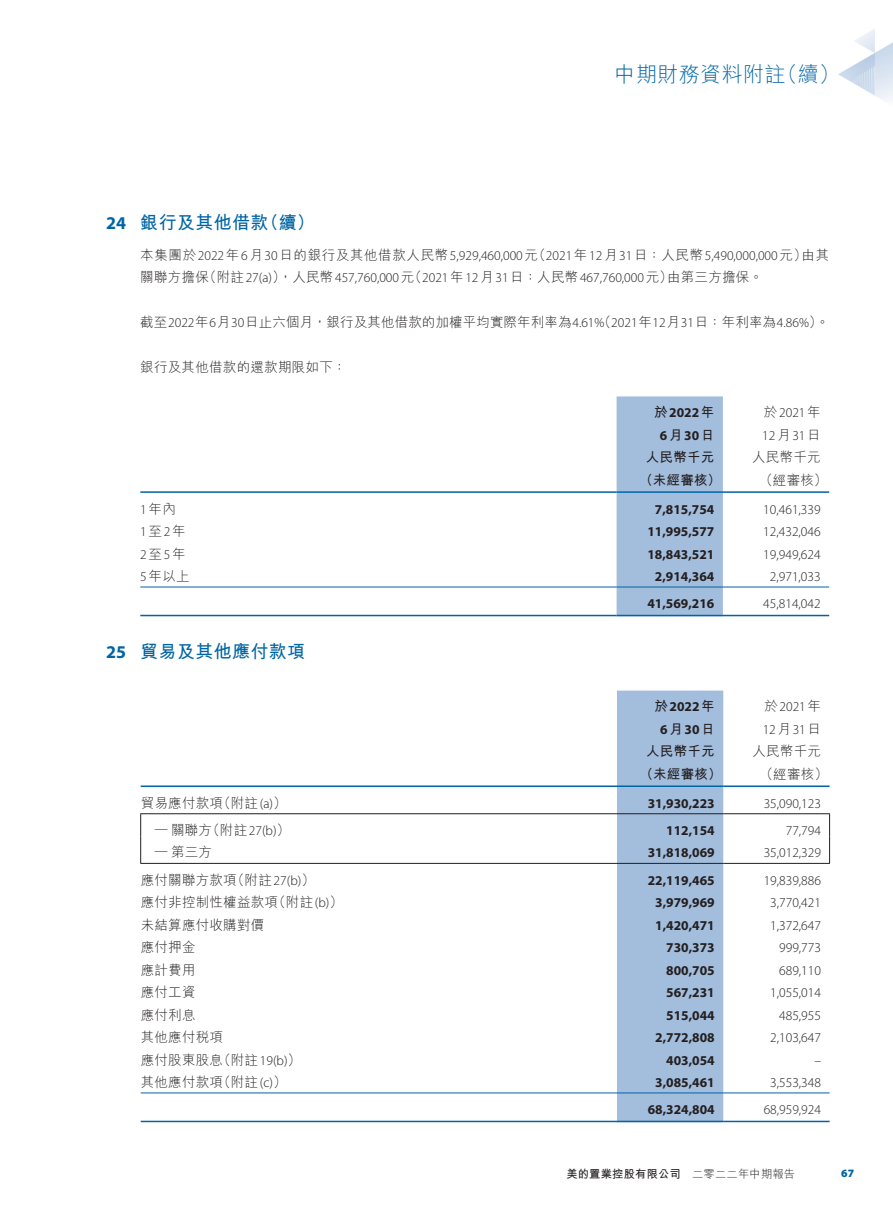
<style>
.page{position:relative;width:893px;height:1212px;background:#fff}
.page>*{position:absolute;margin:0;border:0;box-sizing:border-box;transform-origin:0 0}
.t1{font:300 21px "M Hei HK";letter-spacing:.02em;color:#0065a4}
._01_H1{font:700 18px "M Hei HK";letter-spacing:.02em;color:#0065a4}
._50_Table_txt{font:300 13.5px "Myriad Pro";color:#231f20}
._50_Table_txt-2{font:700 13.5px "Myriad Pro";color:#231f20}
._50_Table_txt-3{font:300 13.5px "M Hei HK";letter-spacing:.02em;color:#231f20}
._00_txt{font:300 13.5px/22.5px "Myriad Pro";color:#231f20}
._00_txt-2{font:300 13.5px "M Hei HK";letter-spacing:.01em;color:#231f20}
._50_Table_txt-4{font:700 13.5px "M Hei HK";letter-spacing:.02em;color:#231f20}
.t2{font:700 11.25px "M Hei HK";letter-spacing:.02em;color:#231f20}
.t3{font:900 11.25px "Myriad Pro";color:#0065a4}
.s1{font-family:"Myriad Pro"}
.s2{font-family:"M Hei HK"}
.s3{font-weight:300}
</style>
<div class="page">
<img style="left:838px;top:29px;width:55px;height:73px">
<div style="left:617px;top:396px;width:106px;height:219px;background:#a3bddd"></div>
<hr style="left:140px;top:491px;width:477px;height:2px;background:#0065a4">
<hr style="left:617px;top:491px;width:106px;height:2px;background:#0065a4">
<hr style="left:723px;top:491px;width:106px;height:2px;background:#0065a4">
<hr style="left:140px;top:587px;width:477px;height:1px;background:#0065a4">
<hr style="left:617px;top:587px;width:106px;height:1px;background:#0065a4">
<hr style="left:723px;top:587px;width:106px;height:1px;background:#0065a4">
<hr style="left:140px;top:615px;width:477px;height:1px;background:#0065a4">
<hr style="left:617px;top:615px;width:106px;height:1px;background:#0065a4">
<hr style="left:723px;top:615px;width:106px;height:1px;background:#0065a4">
<div style="left:617px;top:690px;width:106px;height:431px;background:#a3bddd"></div>
<hr style="left:140px;top:813px;width:477px;height:1px;background:#231f20">
<hr style="left:617px;top:813px;width:106px;height:1px;background:#231f20">
<hr style="left:723px;top:813px;width:107px;height:1px;background:#231f20">
<svg style="left:140px;top:814px;width:1px;height:49px"></svg>
<svg style="left:829px;top:814px;width:1px;height:49px"></svg>
<hr style="left:140px;top:863px;width:477px;height:1px;background:#231f20">
<hr style="left:617px;top:863px;width:106px;height:1px;background:#231f20">
<hr style="left:723px;top:863px;width:107px;height:1px;background:#231f20">
<hr style="left:141px;top:785px;width:476px;height:2px;background:#0065a4">
<hr style="left:617px;top:785px;width:106px;height:2px;background:#0065a4">
<hr style="left:723px;top:785px;width:106px;height:2px;background:#0065a4">
<hr style="left:141px;top:1092px;width:476px;height:1px;background:#0065a4">
<hr style="left:617px;top:1092px;width:106px;height:1px;background:#0065a4">
<hr style="left:723px;top:1092px;width:106px;height:1px;background:#0065a4">
<hr style="left:141px;top:1121px;width:476px;height:1px;background:#0065a4">
<hr style="left:617px;top:1121px;width:106px;height:1px;background:#0065a4">
<hr style="left:723px;top:1121px;width:106px;height:1px;background:#0065a4">
<h1 class="t1" style="left:614px;top:64px;width:227px">中期財務資料附註（續）</h1>
<p class="_01_H1" style="left:106px;top:209px;width:210px"><span class="s1">24</span> 銀行及其他借款（續）</p>
<p class="_00_txt" style="left:140px;top:244px;width:690px"><span class="s2">本集團於</span>2022<span class="s2">年</span>6<span class="s2">月</span>30<span class="s2">日的銀行及其他借款人民幣</span>5,929,460,000<span class="s2">元（</span>2021<span class="s2">年</span>12<span class="s2">月</span>31<span class="s2">日：人民幣</span>5,490,000,000<span class="s2">元）由其關聯方擔保（附註</span>27(a)<span class="s2">），人民幣</span>457,760,000<span class="s2">元（</span>2021<span class="s2">年</span>12<span class="s2">月</span>31<span class="s2">日：人民幣</span>467,760,000<span class="s2">元）由第三方擔保。</span></p>
<p class="_00_txt-2" style="left:140px;top:315px;width:690px">截至<span class="s1">2022</span>年<span class="s1">6</span>月<span class="s1">30</span>日止六個月，銀行及其他借款的加權平均實際年利率為<span class="s1">4.61%</span>（<span class="s1">2021</span>年<span class="s1">12</span>月<span class="s1">31</span>日：年利率為<span class="s1">4.86%</span>）。</p>
<p class="_00_txt-2" style="left:140px;top:360px;width:208px">銀行及其他借款的還款期限如下：</p>
<p class="_50_Table_txt-2" style="left:654px;top:404px;width:62px"><span class="s2">於</span>2022<span class="s2">年</span></p>
<p class="_50_Table_txt-2" style="left:660px;top:426px;width:56px">6<span class="s2">月</span>30<span class="s2">日</span></p>
<p class="_50_Table_txt" style="left:764px;top:405px;width:58px"><span class="s2">於</span>2021<span class="s2">年</span></p>
<p class="_50_Table_txt" style="left:762px;top:427px;width:60px">12<span class="s2">月</span>31<span class="s2">日</span></p>
<p class="_50_Table_txt-4" style="left:646px;top:447px;width:70px">人民幣千元</p>
<p class="_50_Table_txt-3" style="left:752px;top:450px;width:70px">人民幣千元</p>
<p class="_50_Table_txt-4" style="left:639px;top:470px;width:83px">（未經審核）</p>
<p class="_50_Table_txt-3" style="left:759px;top:473px;width:70px">（經審核）</p>
<p class="_50_Table_txt-3" style="left:140px;top:502px;width:37px"><span class="s1">1</span>年內</p>
<p class="_50_Table_txt-2" style="left:655px;top:500px;width:61px">7,815,754</p>
<p class="_50_Table_txt" style="left:763px;top:501px;width:59px">10,461,339</p>
<p class="_50_Table_txt" style="left:140px;top:523px;width:47px">1<span class="s2">至</span>2<span class="s2">年</span></p>
<p class="_50_Table_txt-2" style="left:647px;top:523px;width:68px">11,995,577</p>
<p class="_50_Table_txt" style="left:763px;top:523px;width:59px">12,432,046</p>
<p class="_50_Table_txt" style="left:140px;top:546px;width:47px">2<span class="s2">至</span>5<span class="s2">年</span></p>
<p class="_50_Table_txt-2" style="left:647px;top:545px;width:68px">18,843,521</p>
<p class="_50_Table_txt" style="left:763px;top:546px;width:59px">19,949,624</p>
<p class="_50_Table_txt-3" style="left:140px;top:569px;width:51px"><span class="s1">5</span>年以上</p>
<p class="_50_Table_txt-2" style="left:655px;top:568px;width:61px">2,914,364</p>
<p class="_50_Table_txt" style="left:770px;top:568px;width:52px">2,971,033</p>
<p class="_50_Table_txt-2" style="left:647px;top:595px;width:68px">41,569,216</p>
<p class="_50_Table_txt" style="left:763px;top:595px;width:59px">45,814,042</p>
<p class="_01_H1" style="left:106px;top:638px;width:200px"><span class="s1">25</span> 貿易及其他應付款項</p>
<p class="_50_Table_txt-2" style="left:654px;top:698px;width:62px"><span class="s2">於</span>2022<span class="s2">年</span></p>
<p class="_50_Table_txt-2" style="left:660px;top:720px;width:56px">6<span class="s2">月</span>30<span class="s2">日</span></p>
<p class="_50_Table_txt" style="left:764px;top:699px;width:58px"><span class="s2">於</span>2021<span class="s2">年</span></p>
<p class="_50_Table_txt" style="left:763px;top:721px;width:60px">12<span class="s2">月</span>31<span class="s2">日</span></p>
<p class="_50_Table_txt-4" style="left:646px;top:741px;width:70px">人民幣千元</p>
<p class="_50_Table_txt-3" style="left:752px;top:744px;width:70px">人民幣千元</p>
<p class="_50_Table_txt-4" style="left:640px;top:764px;width:83px">（未經審核）</p>
<p class="_50_Table_txt-3" style="left:760px;top:767px;width:70px">（經審核）</p>
<p class="_50_Table_txt-3" style="left:141px;top:796px;width:147px">貿易應付款項（附註<span class="s1">(a)</span>）</p>
<p class="_50_Table_txt-2" style="left:648px;top:794px;width:68px">31,930,223</p>
<p class="_50_Table_txt" style="left:764px;top:795px;width:59px">35,090,123</p>
<p class="_50_Table_txt-3" style="left:155px;top:823px;width:137px"><sup>—</sup> 關聯方（附註<span class="s1">27(b)</span>）</p>
<p class="_50_Table_txt-2" style="left:666px;top:821px;width:50px">112,154</p>
<p class="_50_Table_txt" style="left:786px;top:822px;width:37px">77,794</p>
<p class="_50_Table_txt-3" style="left:155px;top:845px;width:59px"><sup>—</sup> 第三方</p>
<p class="_50_Table_txt-2" style="left:648px;top:844px;width:68px">31,818,069</p>
<p class="_50_Table_txt" style="left:764px;top:845px;width:59px">35,012,329</p>
<p class="_50_Table_txt-3" style="left:141px;top:873px;width:176px">應付關聯方款項（附註<span class="s1">27(b)</span>）</p>
<p class="_50_Table_txt-2" style="left:648px;top:871px;width:68px">22,119,465</p>
<p class="_50_Table_txt" style="left:764px;top:872px;width:59px">19,839,886</p>
<p class="_50_Table_txt-3" style="left:141px;top:895px;width:204px">應付非控制性權益款項（附註<span class="s1">(b)</span>）</p>
<p class="_50_Table_txt-2" style="left:655px;top:894px;width:61px">3,979,969</p>
<p class="_50_Table_txt" style="left:770px;top:894px;width:52px">3,770,421</p>
<p class="_50_Table_txt-3" style="left:141px;top:918px;width:125px">未結算應付收購對價</p>
<p class="_50_Table_txt-2" style="left:655px;top:916px;width:61px">1,420,471</p>
<p class="_50_Table_txt" style="left:770px;top:917px;width:52px">1,372,647</p>
<p class="_50_Table_txt-3" style="left:141px;top:940px;width:56px">應付押金</p>
<p class="_50_Table_txt-2" style="left:666px;top:939px;width:50px">730,373</p>
<p class="_50_Table_txt" style="left:779px;top:939px;width:43px">999,773</p>
<p class="_50_Table_txt-3" style="left:141px;top:963px;width:56px">應計費用</p>
<p class="_50_Table_txt-2" style="left:666px;top:961px;width:50px">800,705</p>
<p class="_50_Table_txt" style="left:779px;top:962px;width:43px">689,110</p>
<p class="_50_Table_txt-3" style="left:141px;top:985px;width:56px">應付工資</p>
<p class="_50_Table_txt-2" style="left:666px;top:984px;width:50px">567,231</p>
<p class="_50_Table_txt" style="left:770px;top:984px;width:52px">1,055,014</p>
<p class="_50_Table_txt-3" style="left:141px;top:1008px;width:56px">應付利息</p>
<p class="_50_Table_txt-2" style="left:666px;top:1006px;width:50px">515,044</p>
<p class="_50_Table_txt" style="left:779px;top:1007px;width:43px">485,955</p>
<p class="_50_Table_txt-3" style="left:141px;top:1030px;width:84px">其他應付稅項</p>
<p class="_50_Table_txt-2" style="left:655px;top:1029px;width:61px">2,772,808</p>
<p class="_50_Table_txt" style="left:770px;top:1029px;width:52px">2,103,647</p>
<p class="_50_Table_txt-3" style="left:141px;top:1053px;width:162px">應付股東股息（附註<span class="s1">19(b)</span>）</p>
<p class="_50_Table_txt-2" style="left:666px;top:1051px;width:50px">403,054</p>
<p class="_50_Table_txt" style="left:814px;top:1052px;width:8px">–</p>
<p class="_50_Table_txt-3" style="left:141px;top:1075px;width:147px">其他應付款項（附註<span class="s1">(c)</span>）</p>
<p class="_50_Table_txt-2" style="left:655px;top:1074px;width:61px">3,085,461</p>
<p class="_50_Table_txt" style="left:770px;top:1074px;width:52px">3,553,348</p>
<p class="_50_Table_txt-2" style="left:648px;top:1101px;width:68px">68,324,804</p>
<p class="_50_Table_txt" style="left:764px;top:1101px;width:59px">68,959,924</p>
<p class="t2" style="left:566px;top:1165px;width:230px">美的置業控股有限公司 <span class="s3">二零二二年中期報告</span></p>
<p class="t3" style="left:841px;top:1166px;width:14px">67</p>
</div>
